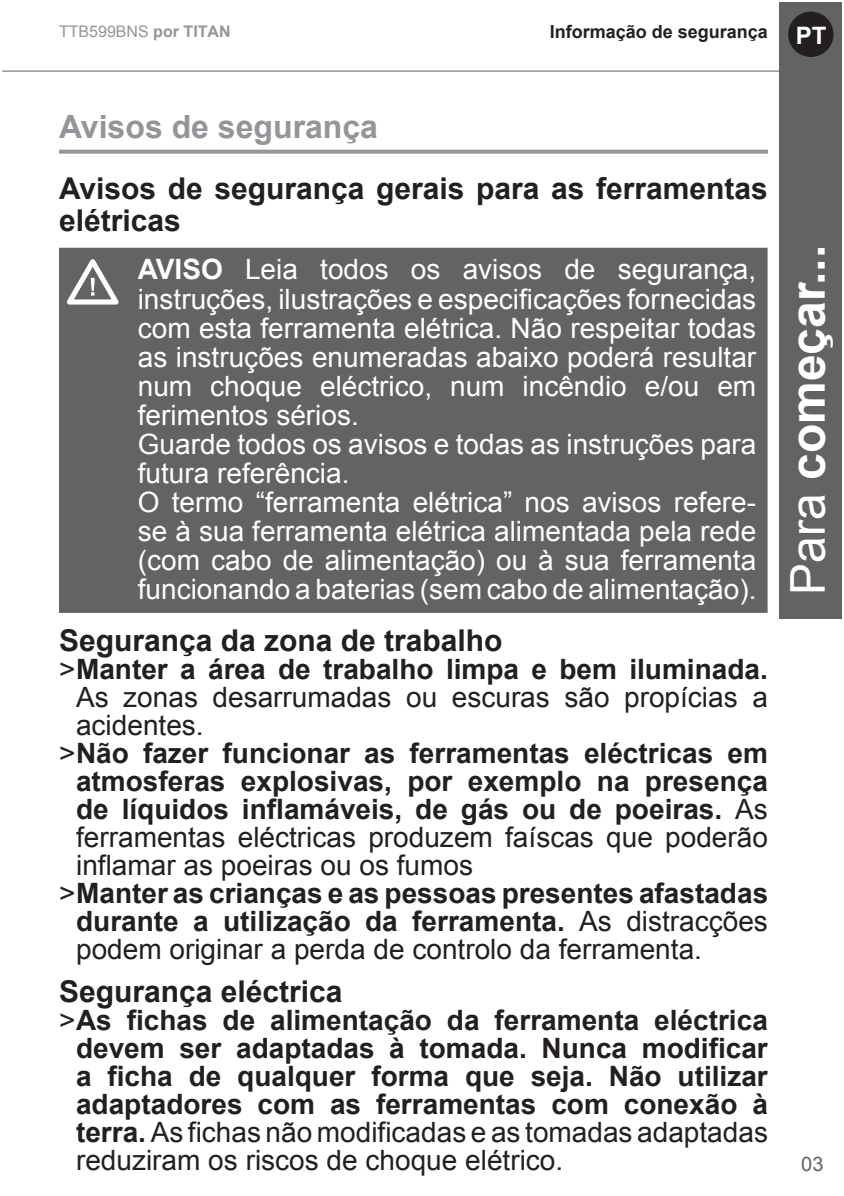
<style>
.page{position:relative;width:844px;height:1196px;background:#fff}
.page>*{position:absolute;margin:0;border:0;box-sizing:border-box;transform-origin:0 0}
.t1{font:700 48px "Arial";color:#fff}
.t2{font:700 32px "Arial";color:#939598}
.t3{font:700 30px/32px "Arial";color:#231f20}
.t4{font:700 28px/28px "Arial";color:#231f20;text-align:justify}
.t5{font:28px/29px "Arial";color:#fff}
.t6{font:28px "Arial";color:#231f20}
.t7{font:700 24px "Arial";color:#fff}
.t8{font:20px "Arial";color:#636366}
.t9{font:700 18px "Arial";color:#231f20}
.t10{font:16px "Arial";color:#939598}
.s1{font-weight:700}
.s2{font-weight:400}
</style>
<div class="page">
<hr style="left:2px;top:70px;width:777px;height:2px;background:#939598">
<div style="left:779px;top:2px;width:62px;height:616px;background:#636366"></div>
<svg style="left:59px;top:150px;width:709px;height:4px;background:#9b9da0"></svg>
<div style="left:59px;top:248px;width:708px;height:364px;background:#636366"></div>
<svg style="left:61px;top:254px;width:64px;height:53px"></svg>
<div style="left:788px;top:12px;width:45px;height:45px;background:#231f20;border-radius:50%"></div>
<p class="t9" style="left:550px;top:20px;width:220px">Informação de segurança</p>
<p class="t10" style="left:59px;top:21px;width:173px">TTB599BNS <span class="s1">por TITAN</span></p>
<p class="t7" style="left:795px;top:20px;width:32px">PT</p>
<p class="t2" style="left:59px;top:106px;width:320px">Avisos de segurança</p>
<p class="t3" style="left:59px;top:173px;width:710px">Avisos de segurança gerais para as ferramentas elétricas</p>
<p class="t5" style="left:138px;top:255px;width:620px"><span class="s1">AVISO</span> Leia todos os avisos de segurança, instruções, ilustrações e especificações fornecidas com esta ferramenta elétrica. Não respeitar todas as instruções enumeradas abaixo poderá resultar num choque eléctrico, num incêndio e/ou em ferimentos sérios.<br>Guarde todos os avisos e todas as instruções para futura referência.<br>O termo “ferramenta elétrica” nos avisos refere&shy;se à sua ferramenta elétrica alimentada pela rede (com cabo de alimentação) ou à sua ferramenta funcionando a baterias (sem cabo de alimentação).</p>
<p class="t3" style="left:59px;top:625px;width:445px">Segurança da zona de trabalho</p>
<p class="t4" style="left:59px;top:655px;width:710px"><span class="s2">&gt;</span>Manter a área de trabalho limpa e bem iluminada.</p>
<p class="t6" style="left:76px;top:678px;width:693px">As zonas desarrumadas ou escuras são propícias a</p>
<p class="t6" style="left:76px;top:706px;width:129px">acidentes.</p>
<p class="t4" style="left:59px;top:739px;width:710px"><span class="s2">&gt;</span>Não fazer funcionar as ferramentas eléctricas em</p>
<p class="t4" style="left:76px;top:767px;width:693px">atmosferas explosivas, por exemplo na presença</p>
<p class="t4" style="left:76px;top:795px;width:693px">de líquidos inflamáveis, de gás ou de poeiras. <span class="s2">As</span></p>
<p class="t6" style="left:76px;top:818px;width:693px">ferramentas eléctricas produzem faíscas que poderão</p>
<p class="t6" style="left:76px;top:846px;width:398px">inflamar as poeiras ou os fumos</p>
<p class="t4" style="left:59px;top:879px;width:710px"><span class="s2">&gt;</span>Manter as crianças e as pessoas presentes afastadas</p>
<p class="t4" style="left:76px;top:907px;width:693px">durante a utilização da ferramenta. <span class="s2">As distracções</span></p>
<p class="t6" style="left:76px;top:930px;width:627px">podem originar a perda de controlo da ferramenta.</p>
<p class="t3" style="left:59px;top:976px;width:285px">Segurança eléctrica</p>
<p class="t4" style="left:76px;top:1007px;width:693px;text-indent:-17px"><span class="s2">&gt;</span>As fichas de alimentação da ferramenta eléctrica devem ser adaptadas à tomada. Nunca modificar a ficha de qualquer forma que seja. Não utilizar adaptadores com as ferramentas com conexão à terra. <span class="s2">As fichas não modificadas e as tomadas adaptadas reduziram os riscos de choque elétrico.</span></p>
<h1 class="t1" style="left:776px;top:595px;width:351px;rotate:-90deg"><span class="s2">Para</span> começar...</h1>
<p class="t8" style="left:801px;top:1150px;width:24px">03</p>
</div>
